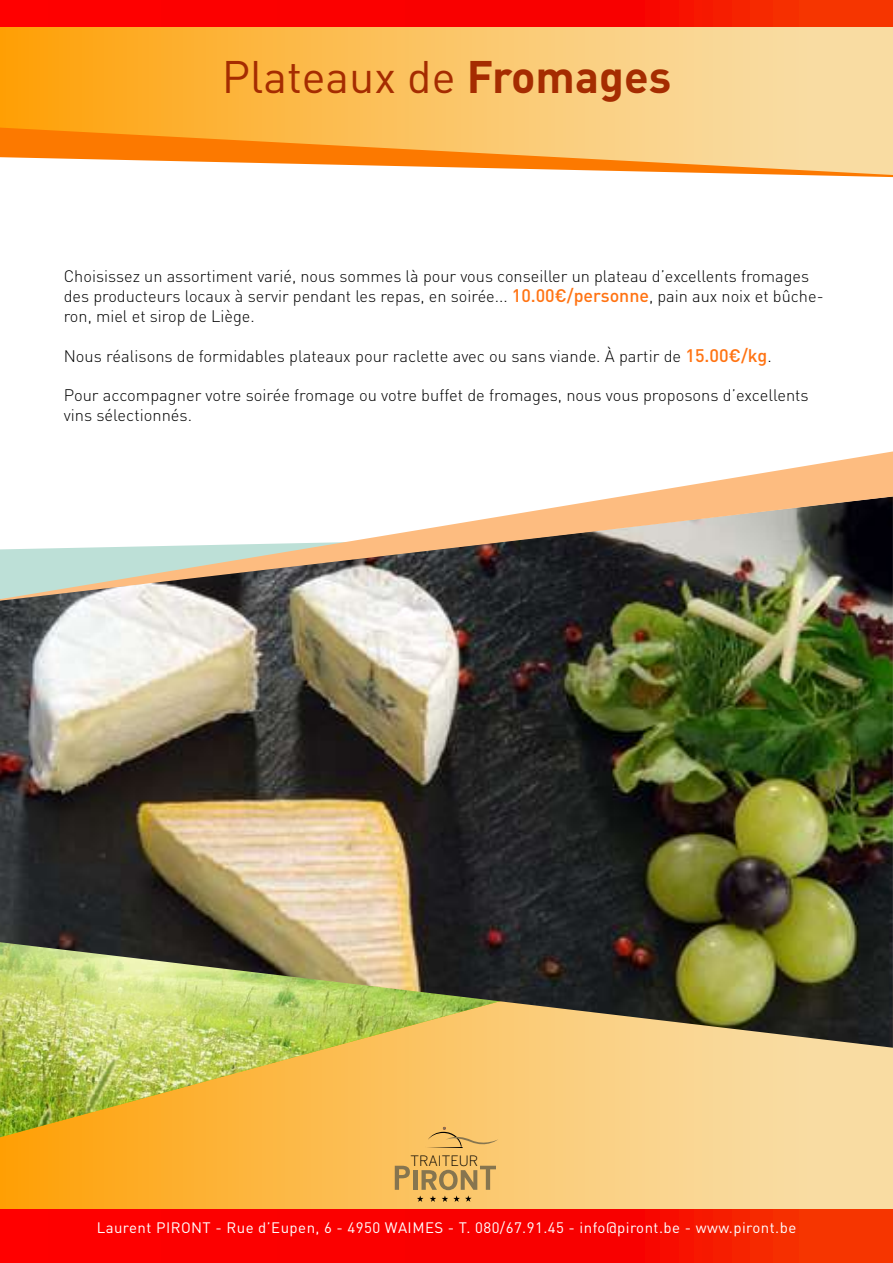
<style>
.page{position:relative;width:893px;height:1263px;background:#fff}
.page>*{position:absolute;margin:0;border:0;box-sizing:border-box;transform-origin:0 0}
.t1{font:45px "DIN";color:#a52c01}
.t2{font:300 16.5px/19.8px "DIN";color:#000}
.t3{font:15px "DIN";letter-spacing:.03em;color:#fff}
.t4{font:300 14.1px "Benton Sans";color:#000}
.s1{font-weight:700}
.s2{font-weight:500;font-size:18px;color:#ff7312}
</style>
<div class="page">
<svg style="left:0;top:1048px;width:893px;height:162px;background:#fac771"></svg>
<svg style="left:0;top:27px;width:893px;height:101px;background:#fbc361"></svg>
<img style="left:0;top:1048px;width:533px;height:89px">
<img style="left:0;top:601px;width:893px;height:447px">
<svg style="left:0;top:451px;width:893px;height:150px"></svg>
<svg style="left:0;top:128px;width:893px;height:49px"></svg>
<svg style="left:395px;top:1166px;width:15px;height:24px"></svg>
<hr style="left:413px;top:1170px;width:4px;height:20px;background:#86754f">
<svg style="left:417px;top:1166px;width:79px;height:36px;background:#d4ab5f"></svg>
<svg style="left:426px;top:1127px;width:72px;height:21px;background:#ebba64"></svg>
<svg style="left:0;top:1210px;width:893px;height:53px;background:#f90a00"></svg>
<svg style="left:0;top:0;width:893px;height:27px;background:#f90a00"></svg>
<h1 class="t1" style="left:222px;top:51px;width:451px">Plateaux de <span class="s1">Fromages</span></h1>
<p class="t2" style="left:64px;top:266px;width:761px">Choisissez un assortiment varié, nous sommes là pour vous conseiller un plateau d’excellents fromages des producteurs locaux à servir pendant les repas, en soirée... <span class="s2">10.00€/personne</span>, pain aux noix et bûche&shy;ron, miel et sirop de Liège.</p>
<p class="t2" style="left:64px;top:345px;width:710px">Nous réalisons de formidables plateaux pour raclette avec ou sans viande. À partir de <span class="s2">15.00€/kg</span>.</p>
<p class="t2" style="left:64px;top:385px;width:746px">Pour accompagner votre soirée fromage ou votre buffet de fromages, nous vous proposons d’excellents vins sélectionnés.</p>
<p class="t4" style="left:410px;top:1152px;width:69px">TRAITEUR</p>
<p class="t3" style="left:97px;top:1219px;width:701px">Laurent PIRONT - Rue d’Eupen, 6 - 4950 WAIMES - T. 080/67.91.45 - info@piront.be - www.piront.be</p>
</div>
